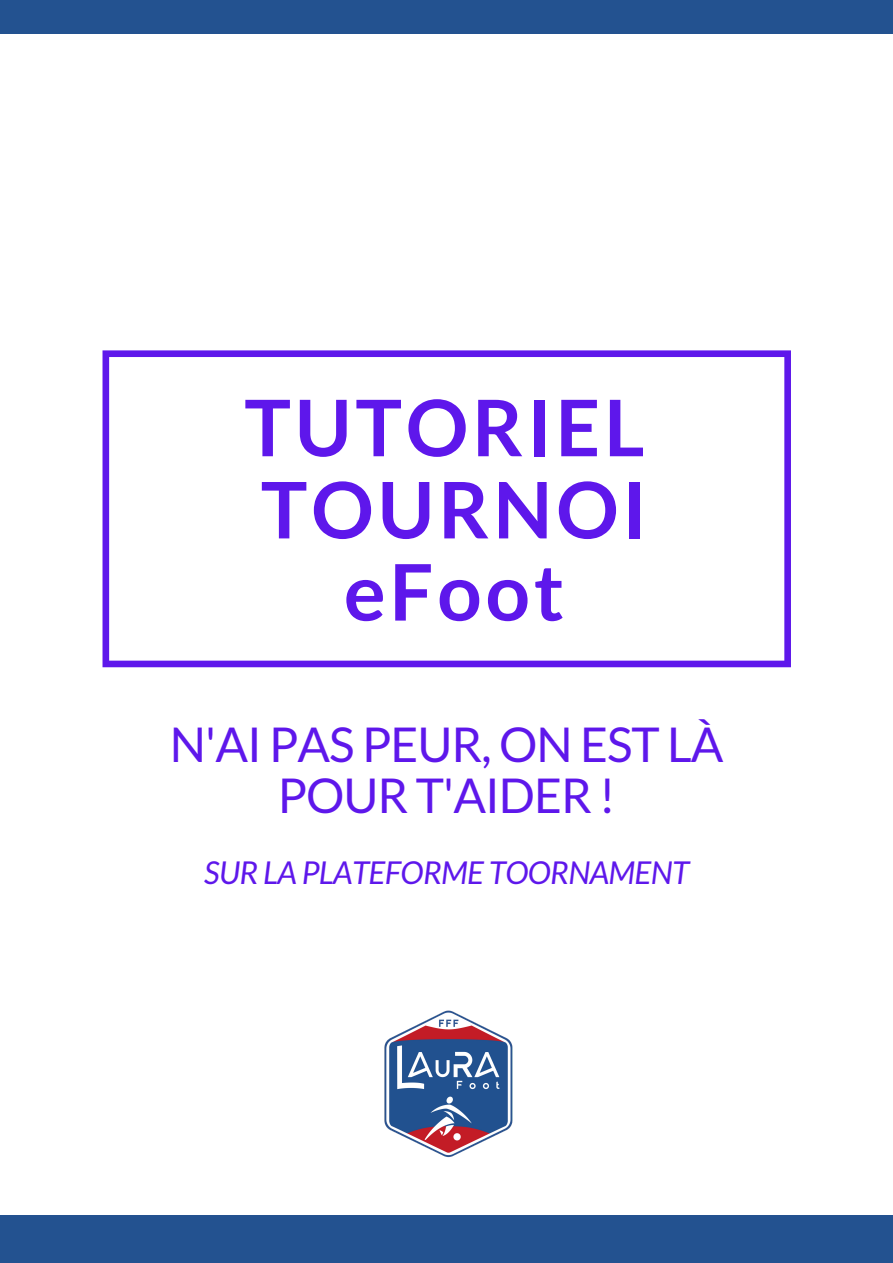
<style>
.page{position:relative;width:893px;height:1263px;background:#fff}
.page>*{position:absolute;margin:0;border:0;box-sizing:border-box;transform-origin:0 0}
.t1{font:700 78px/82.1px "Lato";letter-spacing:.05em;color:#5e17eb}
.t2{font:48px/50.6px "Lato";letter-spacing:-.02em;color:#5e17eb;text-align:center}
.t3{font:italic 31.5px "Lato";letter-spacing:-.02em;color:#5e17eb}
</style>
<div class="page">
<svg style="left:102px;top:350px;width:689px;height:317px"></svg>
<div style="left:0;top:1216px;width:893px;height:47px;background:#235290"></div>
<div style="left:0;top:0;width:893px;height:34px;background:#235290"></div>
<img style="left:384px;top:1010px;width:129px;height:148px">
<p class="t1" style="left:244px;top:385px;width:404px">TUTORIEL<br>TOURNOI</p>
<p class="t1" style="left:344px;top:549px;width:222px">eFoot</p>
<p class="t2" style="left:170px;top:718px;width:555px">N'AI PAS PEUR, ON EST LÀ<br>POUR T'AIDER !</p>
<p class="t3" style="left:204px;top:853px;width:486px">SUR LA PLATEFORME TOORNAMENT</p>
</div>
